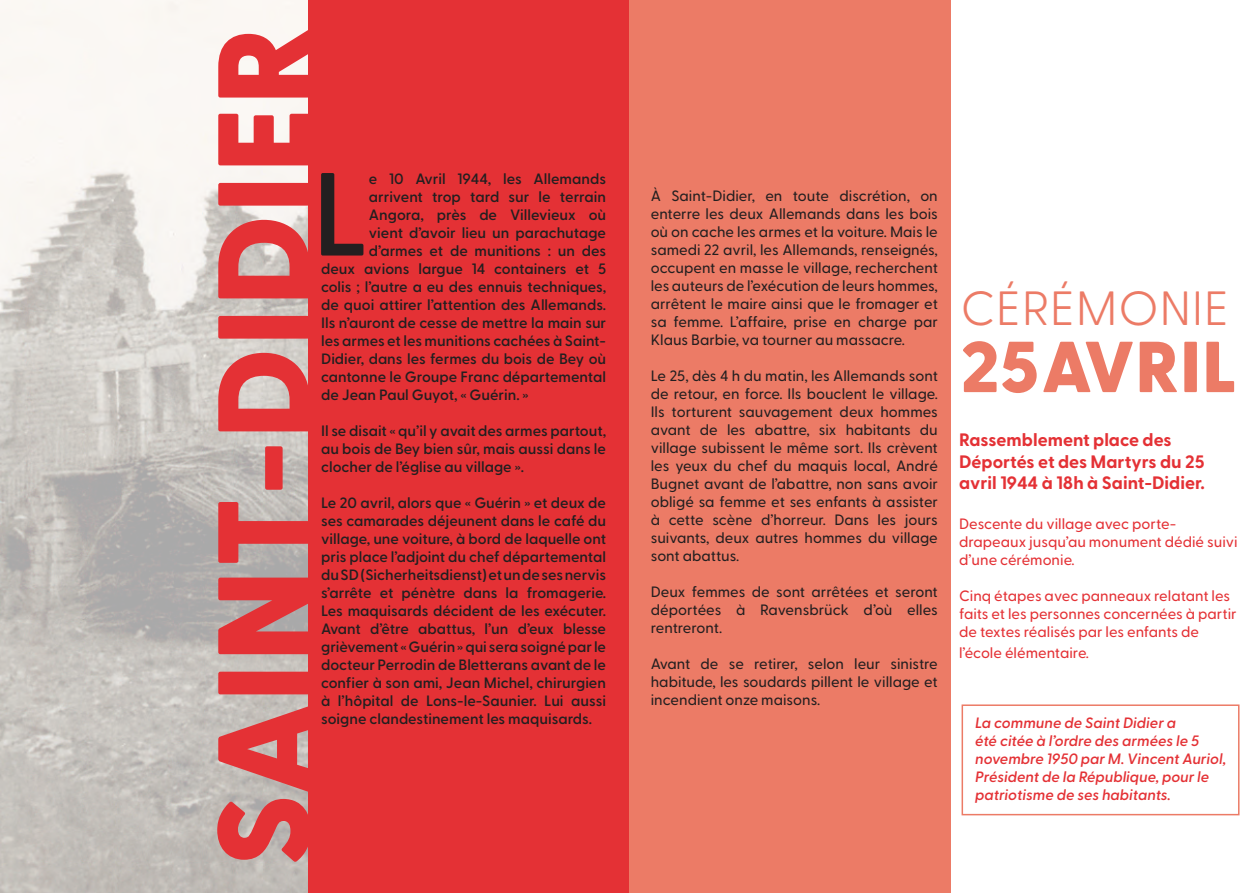
<style>
.page{position:relative;width:1259px;height:893px;background:#fff}
.page>*{position:absolute;margin:0;border:0;box-sizing:border-box;transform-origin:0 0}
.t1{font:800 130.5px "Greycliff CF";letter-spacing:.01em;color:#e43135}
.t2{font:600 117.9px "Greycliff CF";color:#231f20}
.t3{font:800 72px "Greycliff CF";letter-spacing:.01em;color:#ec7b66}
.t4{font:300 48px "Greycliff CF";letter-spacing:.01em;color:#ec7b66}
.t5{font:700 18px/21.6px "Greycliff CF";color:#e43135}
.t6{font:600 15px/18px "Greycliff CF";color:#231f20;text-align:justify}
.t7{font:500 15px/18px "Greycliff CF";color:#231f20;text-align:justify}
.t8{font:500 15px/18px "Greycliff CF";color:#e43135}
.t9{font:italic 600 15px/18px "Greycliff CF";color:#e43135}
</style>
<div class="page">
<img style="left:0;top:0;width:308px;height:893px">
<div style="left:308px;top:0;width:321px;height:893px;background:#e43135"></div>
<div style="left:629px;top:0;width:321px;height:893px;background:#ec7b66"></div>
<div style="left:961px;top:704px;width:278px;height:111px;border:2px solid #ec7b66"></div>
<h1 class="t1" style="left:164px;top:867px;width:843px;rotate:-90deg">SAINT-DIDIER</h1>
<h2 class="t2" style="left:312px;top:125px;width:58px">L</h2>
<p class="t6" style="left:369px;top:168px;width:239px">e 10 Avril 1944, les Allemands</p>
<p class="t6" style="left:369px;top:186px;width:239px">arrivent trop tard sur le terrain</p>
<p class="t6" style="left:369px;top:204px;width:239px">Angora, près de Villevieux où</p>
<p class="t6" style="left:369px;top:222px;width:239px">vient d’avoir lieu un parachutage</p>
<p class="t6" style="left:369px;top:240px;width:239px">d’armes et de munitions : un des</p>
<p class="t6" style="left:321px;top:258px;width:286px">deux avions largue 14 containers et 5</p>
<p class="t6" style="left:321px;top:276px;width:287px">colis ; l’autre a eu des ennuis techniques,</p>
<p class="t6" style="left:321px;top:294px;width:287px">de quoi attirer l’attention des Allemands.</p>
<p class="t6" style="left:321px;top:312px;width:287px">Ils n’auront de cesse de mettre la main sur</p>
<p class="t6" style="left:321px;top:330px;width:286px">les armes et les munitions cachées à Saint-</p>
<p class="t6" style="left:321px;top:348px;width:286px">Didier, dans les fermes du bois de Bey où</p>
<p class="t6" style="left:321px;top:366px;width:286px">cantonne le Groupe Franc départemental</p>
<p class="t6" style="left:321px;top:384px;width:209px">de Jean Paul Guyot, « Guérin. »</p>
<p class="t6" style="left:321px;top:420px;width:287px">Il se disait « qu’il y avait des armes partout, au bois de Bey bien sûr, mais aussi dans le clocher de l’église au village ».</p>
<p class="t6" style="left:321px;top:492px;width:287px">Le 20 avril, alors que « Guérin » et deux de ses camarades déjeunent dans le café du village, une voiture, à bord de laquelle ont pris place l’adjoint du chef départemental du SD (Sicherheitsdienst) et un de ses nervis s’arrête et pénètre dans la fromagerie.<br>Les maquisards décident de les exécuter.<br>Avant d’être abattus, l’un d’eux blesse grièvement « Guérin » qui sera soigné par le docteur Perrodin de Bletterans avant de le confier à son ami, Jean Michel, chirurgien à l’hôpital de Lons-le-Saunier. Lui aussi soigne clandestinement les maquisards.</p>
<p class="t7" style="left:651px;top:186px;width:289px">À Saint-Didier, en toute discrétion, on enterre les deux Allemands dans les bois où on cache les armes et la voiture. Mais le samedi 22 avril, les Allemands, renseignés, occupent en masse le village, recherchent les auteurs de l’exécution de leurs hommes, arrêtent le maire ainsi que le fromager et sa femme. L’affaire, prise en charge par Klaus Barbie, va tourner au massacre.</p>
<p class="t7" style="left:651px;top:366px;width:289px">Le 25, dès 4 h du matin, les Allemands sont de retour, en force. Ils bouclent le village.<br>Ils torturent sauvagement deux hommes avant de les abattre, six habitants du village subissent le même sort. Ils crèvent les yeux du chef du maquis local, André Bugnet avant de l’abattre, non sans avoir obligé sa femme et ses enfants à assister à cette scène d’horreur. Dans les jours suivants, deux autres hommes du village sont abattus.</p>
<p class="t7" style="left:651px;top:582px;width:288px">Deux femmes de sont arrêtées et seront déportées à Ravensbrück d’où elles rentreront.</p>
<p class="t7" style="left:651px;top:654px;width:289px">Avant de se retirer, selon leur sinistre habitude, les soudards pillent le village et incendient onze maisons.</p>
<h3 class="t4" style="left:960px;top:272px;width:270px">CÉRÉMONIE</h3>
<h3 class="t3" style="left:960px;top:312px;width:278px">25 AVRIL</h3>
<p class="t5" style="left:959px;top:428px;width:247px">Rassemblement place des<br>Déportés et des Martyrs du 25 avril 1944 à 18h à Saint-Didier.</p>
<p class="t8" style="left:959px;top:513px;width:280px">Descente du village avec porte&shy;drapeaux jusqu’au monument dédié suivi d’une cérémonie.</p>
<p class="t8" style="left:959px;top:585px;width:279px">Cinq étapes avec panneaux relatant les faits et les personnes concernées à partir de textes réalisés par les enfants de</p>
<p class="t8" style="left:959px;top:643px;width:131px">l’école élémentaire.</p>
<p class="t9" style="left:975px;top:713px;width:253px">La commune de Saint Didier a<br>été citée à l’ordre des armées le 5 novembre 1950 par M. Vincent Auriol,<br>Président de la République, pour le patriotisme de ses habitants.</p>
</div>
